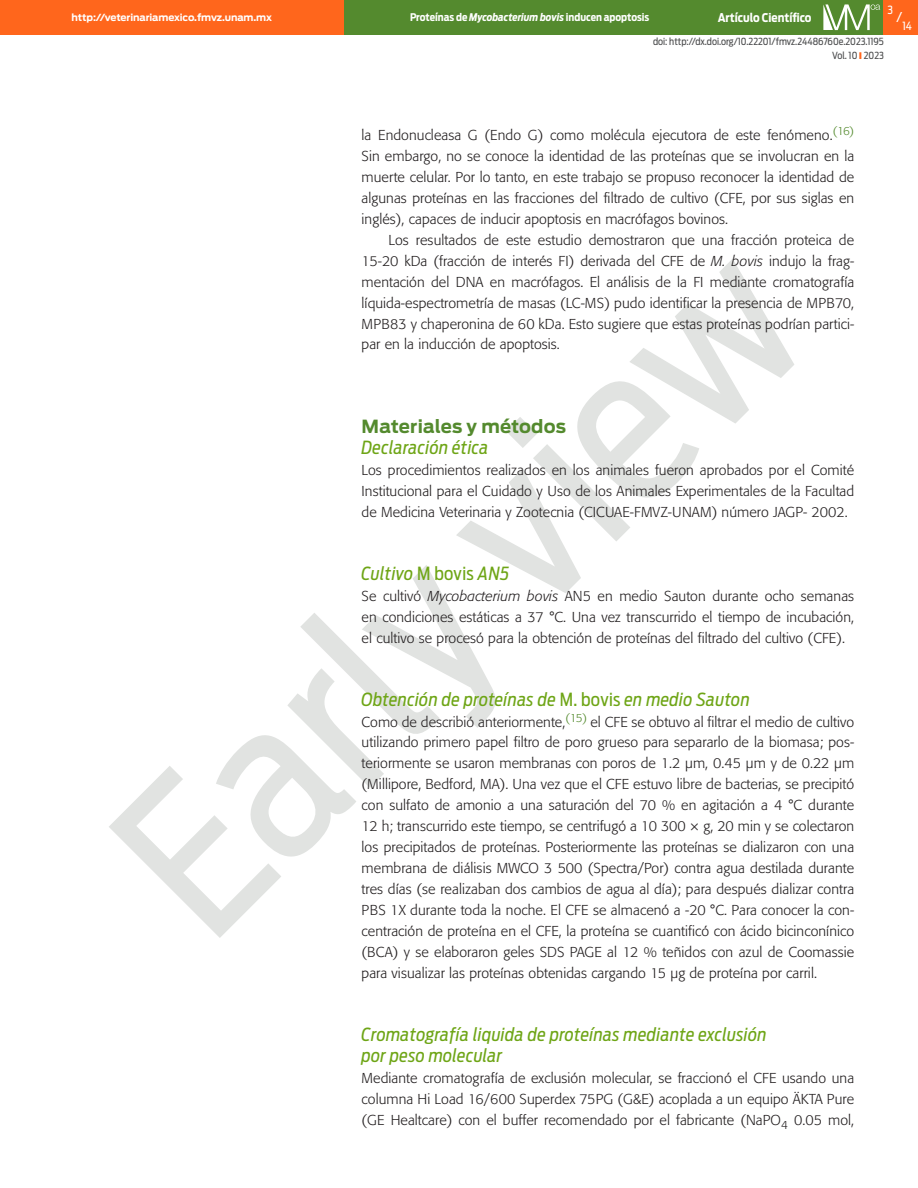
<style>
.page{position:relative;width:918px;height:1188px;background:#fff}
.page>*{position:absolute;margin:0;border:0;box-sizing:border-box;transform-origin:0 0}
._01_subtitulo_b{font:italic 18px/21px "Antenna Cond";letter-spacing:.02em;color:#6ea516}
._01_subtitulo_a{font:700 18px "Antenna";letter-spacing:.01em;color:#548a2e}
._04_texto_1a{font:300 14.25px/21px "Formata";letter-spacing:.005em;color:#231f20;text-align:justify}
._04_texto_2a{font:300 14.25px/21px "Formata";letter-spacing:.005em;color:#231f20;text-align:justify}
.t1{font:13.5px "Antenna Cond";color:#fff}
.t2{font:700 12px "Antenna Cond";color:#fff}
.t3{font:11.25px "Antenna Cond";color:#fff}
.t4{font:700 10.5px "Antenna Cond";color:#fff}
.t5{font:9.75px/13.8px "Antenna Cond";color:#4b4c4d;text-align:right}
.t6{font:700 9.75px "Antenna";letter-spacing:-.01em;color:#fff}
.s1{font-style:italic}
.s2{font-style:normal}
</style>
<div class="page">
<div style="left:344px;top:0;width:543px;height:34px;background:#548a2e"></div>
<svg style="left:823px;top:4px;width:57px;height:26px"></svg>
<div style="left:884px;top:0;width:34px;height:34px;background:#ff661c"></div>
<div style="left:0;top:0;width:344px;height:34px;background:#ff661c"></div>
<svg style="left:109px;top:259px;width:685px;height:679px"></svg>
<p class="t6" style="left:72px;top:12px;width:202px">http://veterinariamexico.fmvz.unam.mx</p>
<p class="t3" style="left:888px;top:3px;width:7px">3</p>
<p class="t4" style="left:410px;top:11px;width:241px">Proteínas de <span class="s1">Mycobacterium bovis</span> inducen apoptosis</p>
<p class="t2" style="left:718px;top:10px;width:95px">Artículo Científico</p>
<p class="t5" style="left:653px;top:35px;width:232px">doi: http://dx.doi.org/10.22201/fmvz.24486760e.2023.1195<br>Vol. 10 2023</p>
<p class="t1" style="left:897px;top:9px;width:7px">/</p>
<p class="t3" style="left:902px;top:19px;width:11px">14</p>
<p class="_04_texto_2a" style="left:362px;top:125px;width:494px">la Endonucleasa G (Endo G) como molécula ejecutora de este fenómeno.<sup>(16)<br></sup>Sin embargo, no se conoce la identidad de las proteínas que se involucran en la muerte celular. Por lo tanto, en este trabajo se propuso reconocer la identidad de algunas proteínas en las fracciones del filtrado de cultivo (CFE, por sus siglas en inglés), capaces de inducir apoptosis en macrófagos bovinos.</p>
<p class="_04_texto_2a" style="left:362px;top:229px;width:494px;text-indent:27px">Los resultados de este estudio demostraron que una fracción proteica de 15-20 kDa (fracción de interés FI) derivada del CFE de <span class="s1">M. bovis</span> indujo la frag&shy;mentación del DNA en macrófagos. El análisis de la FI mediante cromatografía líquida-espectrometría de masas (LC-MS) pudo identificar la presencia de MPB70, MPB83 y chaperonina de 60 kDa. Esto sugiere que estas proteínas podrían partici&shy;par en la inducción de apoptosis.</p>
<p class="_01_subtitulo_a" style="left:362px;top:416px;width:206px">Materiales y métodos</p>
<p class="_01_subtitulo_b" style="left:362px;top:437px;width:128px">Declaración ética</p>
<p class="_04_texto_1a" style="left:362px;top:460px;width:494px">Los procedimientos realizados en los animales fueron aprobados por el Comité Institucional para el Cuidado y Uso de los Animales Experimentales de la Facultad de Medicina Veterinaria y Zootecnia (CICUAE-FMVZ-UNAM) número JAGP- 2002.</p>
<p class="_01_subtitulo_b" style="left:362px;top:563px;width:149px">Cultivo <span class="s2">M bovis</span> AN5</p>
<p class="_04_texto_1a" style="left:362px;top:585px;width:494px">Se cultivó <span class="s1">Mycobacterium bovis</span> AN5 en medio Sauton durante ocho semanas en condiciones estáticas a 37 °C. Una vez transcurrido el tiempo de incubación, el cultivo se procesó para la obtención de proteínas del filtrado del cultivo (CFE).</p>
<p class="_01_subtitulo_b" style="left:362px;top:689px;width:390px">Obtención de proteínas de <span class="s2">M. bovis</span> en medio Sauton</p>
<p class="_04_texto_1a" style="left:362px;top:711px;width:494px">Como de describió anteriormente,<sup>(15)</sup> el CFE se obtuvo al filtrar el medio de cultivo utilizando primero papel filtro de poro grueso para separarlo de la biomasa; pos&shy;teriormente se usaron membranas con poros de 1.2 μm, 0.45 μm y de 0.22 μm (Millipore, Bedford, MA). Una vez que el CFE estuvo libre de bacterias, se precipitó con sulfato de amonio a una saturación del 70 % en agitación a 4 °C durante 12 h; transcurrido este tiempo, se centrifugó a 10 300 × g, 20 min y se colectaron los precipitados de proteínas. Posteriormente las proteínas se dializaron con una membrana de diálisis MWCO 3 500 (Spectra/Por) contra agua destilada durante tres días (se realizaban dos cambios de agua al día); para después dializar contra PBS 1X durante toda la noche. El CFE se almacenó a -20 °C. Para conocer la con&shy;centración de proteína en el CFE, la proteína se cuantificó con ácido bicinconínico (BCA) y se elaboraron geles SDS PAGE al 12 % teñidos con azul de Coomassie para visualizar las proteínas obtenidas cargando 15 μg de proteína por carril.</p>
<p class="_01_subtitulo_b" style="left:362px;top:1024px;width:407px">Cromatografía liquida de proteínas mediante exclusión por peso molecular</p>
<p class="_04_texto_1a" style="left:362px;top:1067px;width:494px">Mediante cromatografía de exclusión molecular, se fraccionó el CFE usando una columna Hi Load 16/600 Superdex 75PG (G&amp;E) acoplada a un equipo ÄKTA Pure (GE Healtcare) con el buffer recomendado por el fabricante (NaPO<sub>4</sub> 0.05 mol,</p>
</div>
